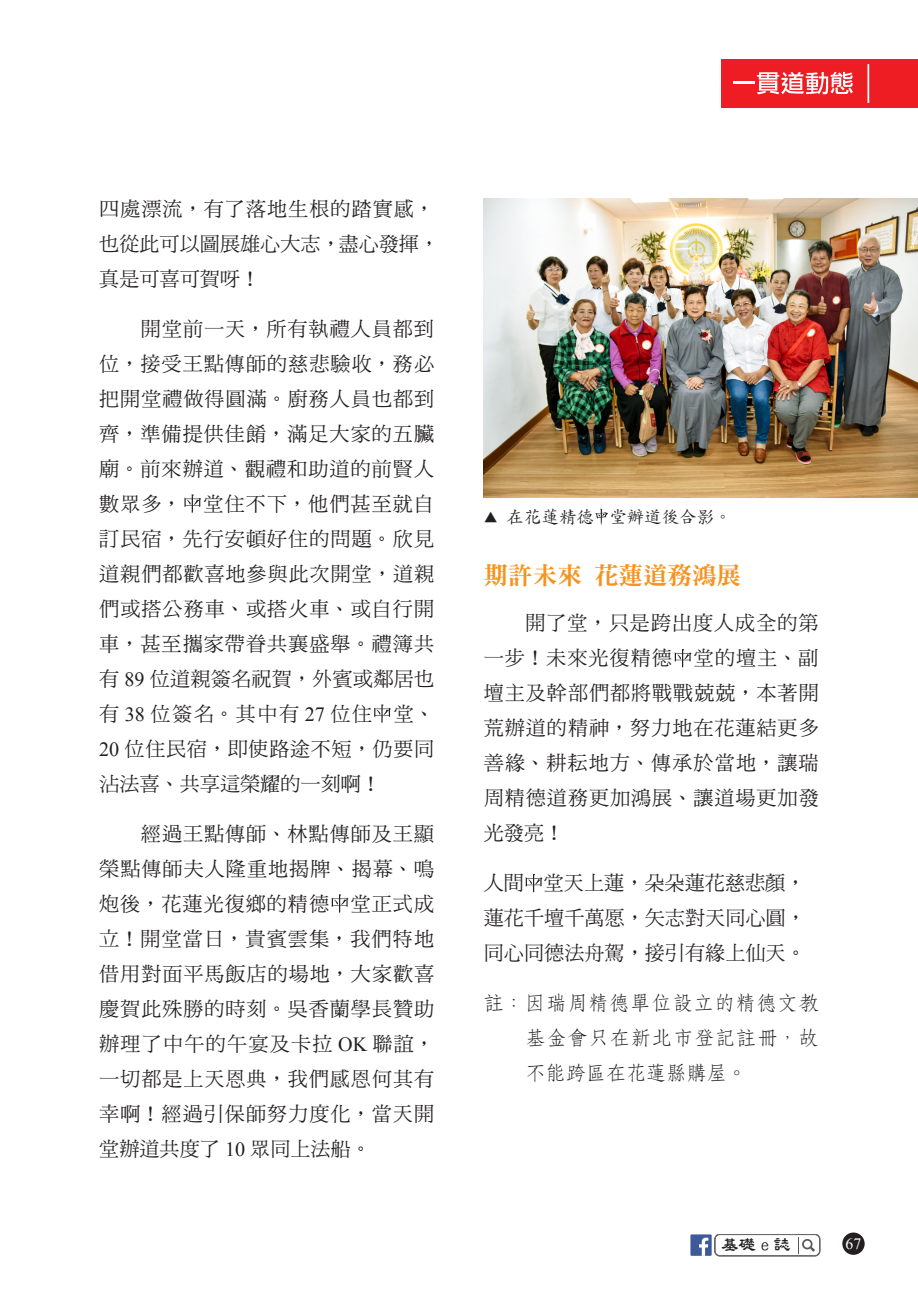
<style>
.page{position:relative;width:918px;height:1290px;background:#fff}
.page>*{position:absolute;margin:0;border:0;box-sizing:border-box;transform-origin:0 0}
._03_內文樣式{font:24.5px "DF Ming Std W9";color:#f7931d}
._03_內文樣式-2{font:20.12px/35px "DF Ming Std W5";letter-spacing:.03em;color:#231f20;text-align:justify}
._03_內文樣式-3{font:20.12px/35px "DF Ming Std W5";color:#231f20}
._03_內文樣式-4{font:20.12px/35px "DF Fang Song Std W4";letter-spacing:.045em;color:#231f20;text-align:justify}
.照片說明{font:17.5px "DF Kai Shu Std W5";color:#231f20}
.t1{font:700 17.5px "AR Li Shu B5";color:#231f20}
.t2{font:15.75px "Times New Roman";color:#fff}
.s1{font-family:"Times New Roman"}
.s2{font-size:14px}
</style>
<div class="page">
<div style="left:842px;top:1232px;width:22px;height:23px;background:#231f20;border-radius:50%"></div>
<svg style="left:798px;top:1237px;width:17px;height:16px"></svg>
<div style="left:690px;top:1234px;width:21px;height:22px;background:#3c5a99"></div>
<svg style="left:699px;top:1237px;width:9px;height:19px"></svg>
<div style="left:715px;top:1234px;width:105px;height:22px;border:1px solid #57585a;border-radius:5px"></div>
<div style="left:715px;top:1234px;width:104px;height:21px;border:1px solid #57585a;border-radius:5px"></div>
<div style="left:721px;top:60px;width:197px;height:48px;background:#ee1d23"></div>
<hr style="left:867px;top:64px;width:2px;height:39px;background:#fff">
<hr style="left:733px;top:81px;width:21px;height:2px;background:#fff">
<svg style="left:757px;top:72px;width:96px;height:22px"></svg>
<svg style="left:184px;top:494px;width:17px;height:19px"></svg>
<svg style="left:374px;top:704px;width:17px;height:19px"></svg>
<svg style="left:332px;top:894px;width:16px;height:18px"></svg>
<svg style="left:674px;top:649px;width:17px;height:18px"></svg>
<svg style="left:525px;top:874px;width:17px;height:18px"></svg>
<img style="left:484px;top:198px;width:434px;height:300px">
<svg style="left:595px;top:509px;width:13px;height:16px"></svg>
<p class="_03_內文樣式-3" style="left:99px;top:191px;width:341px">四處漂流，有了落地生根的踏實感，也從此可以圖展雄心大志，盡心發揮，真是可喜可賀呀！</p>
<p class="_03_內文樣式-2" style="left:99px;top:311px;width:336px;text-indent:42px">開堂前一天，所有執禮人員都到位，接受王點傳師的慈悲驗收，務必把開堂禮做得圓滿。廚務人員也都到齊，準備提供佳餚，滿足大家的五臟廟。前來辦道、觀禮和助道的前賢人數眾多， 堂住不下，他們甚至就自訂民宿，先行安頓好住的問題。欣見道親們都歡喜地參與此次開堂，道親們或搭公務車、或搭火車、或自行開車，甚至攜家帶眷共襄盛舉。禮簿共有 <span class="s1">89</span> 位道親簽名祝賀，外賓或鄰居也有 <span class="s1">38</span> 位簽名。其中有 <span class="s1">27</span> 位住 堂、<span class="s1">20</span> 位住民宿，即使路途不短，仍要同沾法喜、共享這榮耀的一刻啊！</p>
<p class="_03_內文樣式-2" style="left:99px;top:815px;width:336px;text-indent:42px">經過王點傳師、林點傳師及王顯榮點傳師夫人隆重地揭牌、揭幕、鳴炮後，花蓮光復鄉的精德 堂正式成立！開堂當日，貴賓雲集，我們特地借用對面平馬飯店的場地，大家歡喜慶賀此殊勝的時刻。吳香蘭學長贊助辦理了中午的午宴及卡拉 <span class="s1">OK</span> 聯誼，一切都是上天恩典，我們感恩何其有幸啊！經過引保師努力度化，當天開堂辦道共度了 <span class="s1">10</span> 眾同上法船。</p>
<p class="照片說明" style="left:484px;top:507px;width:249px"><span class="s2">▲</span> 在花蓮精德 堂辦道後合影。</p>
<p class="_03_內文樣式" style="left:484px;top:562px;width:259px">期許未來 花蓮道務鴻展</p>
<p class="_03_內文樣式-2" style="left:484px;top:605px;width:336px;text-indent:42px">開了堂，只是跨出度人成全的第一步！未來光復精德 堂的壇主、副壇主及幹部們都將戰戰兢兢，本著開荒辦道的精神，努力地在花蓮結更多善緣、耕耘地方、傳承於當地，讓瑞周精德道務更加鴻展、讓道場更加發光發亮！</p>
<p class="_03_內文樣式-3" style="left:484px;top:865px;width:323px">人間 堂天上蓮，朵朵蓮花慈悲顏，</p>
<p class="_03_內文樣式-3" style="left:484px;top:900px;width:323px">蓮花千壇千萬愿，矢志對天同心圓，</p>
<p class="_03_內文樣式-3" style="left:484px;top:935px;width:323px">同心同德法舟駕，接引有緣上仙天。</p>
<p class="_03_內文樣式-4" style="left:525px;top:985px;width:295px;text-indent:-42px">註：因瑞周精德單位設立的精德文教基金會只在新北市登記註冊，故不能跨區在花蓮縣購屋。</p>
<p class="t1" style="left:721px;top:1236px;width:71px">基礎e誌</p>
<p class="t2" style="left:845px;top:1232px;width:17px">67</p>
</div>
